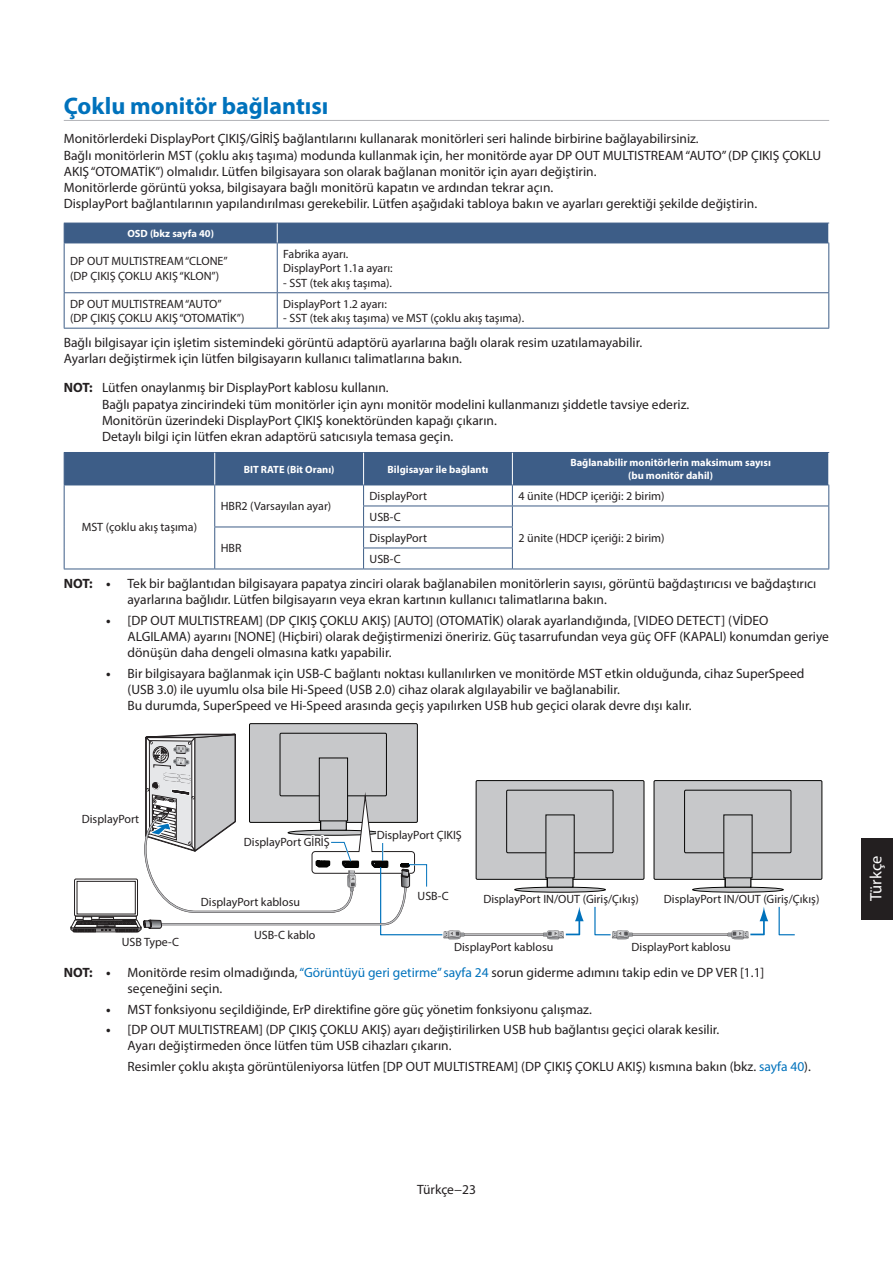
<style>
.page{position:relative;width:893px;height:1263px;background:#fff}
.page>*{position:absolute;margin:0;border:0;box-sizing:border-box;transform-origin:0 0}
.t1{font:700 24px "Myriad Pro";color:#0072bc}
.t2{font:16.5px "Myriad Pro";letter-spacing:-.005em;color:#fff}
.t3{font:13.5px/16.2px "Myriad Pro";color:#231f20}
.t4{font:700 13.5px "Myriad Pro";color:#231f20}
.t5{font:12px/14.4px "Myriad Pro";color:#231f20}
.t6{font:700 10.5px/12.6px "Myriad Pro";color:#fff;text-align:center}
.s1{font-weight:700}
.s2{color:#0072bc}
</style>
<div class="page">
<div style="left:861px;top:838px;width:32px;height:81px;background:#231f20"></div>
<hr style="left:64px;top:120px;width:765px;height:1px;background:#b2b3b7">
<hr style="left:64px;top:243px;width:1px;height:49px;background:#3d5d87">
<hr style="left:277px;top:243px;width:1px;height:49px;background:#3d5d87">
<hr style="left:828px;top:243px;width:1px;height:49px;background:#3d5d87">
<hr style="left:64px;top:292px;width:213px;height:1px;background:#3d5d87">
<hr style="left:64px;top:293px;width:1px;height:35px;background:#3d5d87">
<hr style="left:277px;top:292px;width:552px;height:1px;background:#3d5d87">
<hr style="left:277px;top:293px;width:1px;height:35px;background:#3d5d87">
<hr style="left:828px;top:293px;width:1px;height:35px;background:#3d5d87">
<hr style="left:64px;top:328px;width:213px;height:1px;background:#3d5d87">
<hr style="left:277px;top:328px;width:552px;height:1px;background:#3d5d87">
<hr style="left:64px;top:243px;width:213px;height:1px;background:#3d5d87">
<hr style="left:277px;top:243px;width:552px;height:1px;background:#3d5d87">
<div style="left:64px;top:223px;width:765px;height:20px;background:#3d5d87"></div>
<div style="left:70px;top:229px;width:201px;height:11px;background:#3d5d87"></div>
<svg style="left:64px;top:453px;width:765px;height:116px"></svg>
<hr style="left:64px;top:569px;width:151px;height:1px;background:#3d5d87">
<hr style="left:215px;top:569px;width:149px;height:1px;background:#3d5d87">
<hr style="left:364px;top:569px;width:148px;height:1px;background:#3d5d87">
<hr style="left:512px;top:569px;width:317px;height:1px;background:#3d5d87">
<hr style="left:64px;top:452px;width:151px;height:1px;background:#3d5d87">
<hr style="left:64px;top:453px;width:1px;height:32px;background:#3d5d87">
<hr style="left:64px;top:485px;width:151px;height:1px;background:#3d5d87">
<hr style="left:215px;top:452px;width:149px;height:1px;background:#3d5d87">
<hr style="left:364px;top:452px;width:148px;height:1px;background:#3d5d87">
<hr style="left:512px;top:452px;width:317px;height:1px;background:#3d5d87">
<hr style="left:215px;top:485px;width:149px;height:1px;background:#3d5d87">
<hr style="left:364px;top:485px;width:148px;height:1px;background:#3d5d87">
<hr style="left:512px;top:485px;width:317px;height:1px;background:#3d5d87">
<hr style="left:214px;top:453px;width:1px;height:32px;background:#fff">
<hr style="left:363px;top:453px;width:1px;height:32px;background:#fff">
<hr style="left:512px;top:453px;width:1px;height:32px;background:#fff">
<hr style="left:828px;top:453px;width:1px;height:32px;background:#fff">
<div style="left:221px;top:465px;width:137px;height:10px;background:#3d5d87"></div>
<div style="left:370px;top:465px;width:136px;height:10px;background:#3d5d87"></div>
<div style="left:518px;top:458px;width:305px;height:24px;background:#3d5d87"></div>
<div style="left:249px;top:724px;width:168px;height:98px;background:#c7c8ca"></div>
<div style="left:249px;top:723px;width:169px;height:100px;border:1px solid #050504"></div>
<div style="left:515px;top:887px;width:90px;height:5px;background:#c7c8ca;border-radius:50%"></div>
<div style="left:514px;top:887px;width:92px;height:5px;border:1px solid #050504;border-radius:50%"></div>
<div style="left:476px;top:780px;width:168px;height:99px;background:#c7c8ca"></div>
<div style="left:476px;top:780px;width:168px;height:100px;border:1px solid #050504"></div>
<div style="left:506px;top:790px;width:107px;height:63px;border:1px solid #050504"></div>
<div style="left:547px;top:815px;width:26px;height:72px;background:#c7c8ca"></div>
<hr style="left:547px;top:816px;width:1px;height:71px;background:#050504">
<div style="left:546px;top:814px;width:28px;height:64px;background:#c7c8ca"></div>
<div style="left:693px;top:887px;width:90px;height:5px;background:#c7c8ca;border-radius:50%"></div>
<div style="left:692px;top:887px;width:92px;height:5px;border:1px solid #050504;border-radius:50%"></div>
<div style="left:654px;top:780px;width:168px;height:99px;background:#c7c8ca"></div>
<div style="left:654px;top:780px;width:168px;height:100px;border:1px solid #050504"></div>
<div style="left:684px;top:790px;width:107px;height:63px;border:1px solid #050504"></div>
<div style="left:725px;top:815px;width:26px;height:72px;background:#c7c8ca"></div>
<hr style="left:725px;top:816px;width:1px;height:71px;background:#050504">
<div style="left:723px;top:814px;width:29px;height:64px;background:#c7c8ca"></div>
<hr style="left:462px;top:933px;width:84px;height:3px;background:#231f20">
<hr style="left:462px;top:934px;width:84px;height:1px;background:#bcbdc0">
<svg style="left:543px;top:907px;width:41px;height:32px"></svg>
<svg style="left:594px;top:906px;width:201px;height:33px"></svg>
<svg style="left:71px;top:733px;width:394px;height:207px"></svg>
<h1 class="t1" style="left:64px;top:90px;width:266px">Çoklu monitör bağlantısı</h1>
<p class="t3" style="left:64px;top:131px;width:759px">Monitörlerdeki DisplayPort ÇIKIŞ/GİRİŞ bağlantılarını kullanarak monitörleri seri halinde birbirine bağlayabilirsiniz.<br>Bağlı monitörlerin MST (çoklu akış taşıma) modunda kullanmak için, her monitörde ayar DP OUT MULTISTREAM “AUTO” (DP ÇIKIŞ ÇOKLU AKIŞ “OTOMATİK”) olmalıdır. Lütfen bilgisayara son olarak bağlanan monitör için ayarı değiştirin.<br>Monitörlerde görüntü yoksa, bilgisayara bağlı monitörü kapatın ve ardından tekrar açın.<br>DisplayPort bağlantılarının yapılandırılması gerekebilir. Lütfen aşağıdaki tabloya bakın ve ayarları gerektiği şekilde değiştirin.</p>
<p class="t6" style="left:127px;top:227px;width:88px">OSD (bkz sayfa 40)</p>
<p class="t5" style="left:70px;top:254px;width:159px">DP OUT MULTISTREAM “CLONE” (DP ÇIKIŞ ÇOKLU AKIŞ “KLON”)</p>
<p class="t5" style="left:283px;top:247px;width:111px">Fabrika ayarı.<br>DisplayPort 1.1a ayarı:</p>
<p class="t5" style="left:283px;top:275px;width:110px">- SST (tek akış taşıma).</p>
<p class="t5" style="left:70px;top:296px;width:176px">DP OUT MULTISTREAM “AUTO”<br>(DP ÇIKIŞ ÇOKLU AKIŞ “OTOMATİK”)</p>
<p class="t5" style="left:283px;top:296px;width:105px">DisplayPort 1.2 ayarı:</p>
<p class="t5" style="left:283px;top:311px;width:242px">- SST (tek akış taşıma) ve MST (çoklu akış taşıma).</p>
<p class="t3" style="left:64px;top:334px;width:580px">Bağlı bilgisayar için işletim sistemindeki görüntü adaptörü ayarlarına bağlı olarak resim uzatılamayabilir.<br>Ayarları değiştirmek için lütfen bilgisayarın kullanıcı talimatlarına bakın.</p>
<p class="t4" style="left:64px;top:379px;width:10px">NO</p>
<p class="t3" style="left:102px;top:380px;width:589px;text-indent:-13px"><span class="s1">T:</span> Lütfen onaylanmış bir DisplayPort kablosu kullanın.<br>Bağlı papatya zincirindeki tüm monitörler için aynı monitör modelini kullanmanızı şiddetle tavsiye ederiz.<br>Monitörün üzerindeki DisplayPort ÇIKIŞ konektöründen kapağı çıkarın.<br>Detaylı bilgi için lütfen ekran adaptörü satıcısıyla temasa geçin.</p>
<p class="t6" style="left:244px;top:462px;width:92px">BIT RATE (Bit Oranı)</p>
<p class="t6" style="left:388px;top:462px;width:102px">Bilgisayar ile bağlantı</p>
<p class="t6" style="left:570px;top:456px;width:202px">Bağlanabilir monitörlerin maksimum sayısı (bu monitör dahil)</p>
<p class="t5" style="left:82px;top:520px;width:117px">MST (çoklu akış taşıma)</p>
<p class="t5" style="left:370px;top:488px;width:59px">DisplayPort</p>
<p class="t5" style="left:518px;top:488px;width:148px">4 ünite (HDCP içeriği: 2 birim)</p>
<p class="t5" style="left:370px;top:509px;width:33px">USB-C</p>
<p class="t5" style="left:518px;top:530px;width:148px">2 ünite (HDCP içeriği: 2 birim)</p>
<p class="t5" style="left:221px;top:499px;width:112px">HBR2 (Varsayılan ayar)</p>
<p class="t5" style="left:221px;top:541px;width:22px">HBR</p>
<p class="t5" style="left:370px;top:527px;width:59px;line-height:21px">DisplayPort<br>USB-C</p>
<p class="t4" style="left:64px;top:575px;width:10px">NO</p>
<p class="t3" style="left:128px;top:575px;width:690px;text-indent:-38px"><span class="s1">T: •</span> Tek bir bağlantıdan bilgisayara papatya zinciri olarak bağlanabilen monitörlerin sayısı, görüntü bağdaştırıcısı ve bağdaştırıcı ayarlarına bağlıdır. Lütfen bilgisayarın veya ekran kartının kullanıcı talimatlarına bakın.</p>
<p class="t3" style="left:128px;top:612px;width:703px;text-indent:-21px"><span class="s1">•</span> [DP OUT MULTISTREAM] (DP ÇIKIŞ ÇOKLU AKIŞ) [AUTO] (OTOMATİK) olarak ayarlandığında, [VIDEO DETECT] (VİDEO<br>ALGILAMA) ayarını [NONE] (Hiçbiri) olarak değiştirmenizi öneririz. Güç tasarrufundan veya güç OFF (KAPALI) konumdan geriye dönüşün daha dengeli olmasına katkı yapabilir.</p>
<p class="t3" style="left:128px;top:665px;width:678px;text-indent:-21px"><span class="s1">•</span> Bir bilgisayara bağlanmak için USB-C bağlantı noktası kullanılırken ve monitörde MST etkin olduğunda, cihaz SuperSpeed (USB 3.0) ile uyumlu olsa bile Hi-Speed (USB 2.0) cihaz olarak algılayabilir ve bağlanabilir.<br>Bu durumda, SuperSpeed ve Hi-Speed arasında geçiş yapılırken USB hub geçici olarak devre dışı kalır.</p>
<p class="t5" style="left:82px;top:812px;width:59px">DisplayPort</p>
<p class="t5" style="left:122px;top:934px;width:59px">USB Type-C</p>
<p class="t5" style="left:244px;top:835px;width:87px">DisplayPort GİRİŞ</p>
<p class="t5" style="left:201px;top:894px;width:101px">DisplayPort kablosu</p>
<p class="t5" style="left:254px;top:927px;width:63px">USB-C kablo</p>
<p class="t5" style="left:377px;top:827px;width:87px">DisplayPort ÇIKIŞ</p>
<p class="t5" style="left:418px;top:888px;width:33px">USB-C</p>
<p class="t5" style="left:483px;top:892px;width:157px">DisplayPort IN/OUT (Giriş/Çıkış)</p>
<p class="t5" style="left:454px;top:939px;width:101px">DisplayPort kablosu</p>
<p class="t5" style="left:664px;top:892px;width:157px">DisplayPort IN/OUT (Giriş/Çıkış)</p>
<p class="t5" style="left:632px;top:939px;width:101px">DisplayPort kablosu</p>
<p class="t4" style="left:64px;top:963px;width:10px">NO</p>
<p class="t3" style="left:128px;top:964px;width:638px;text-indent:-38px"><span class="s1">T: •</span> Monitörde resim olmadığında, <span class="s2">“Görüntüyü geri getirme” sayfa 24</span> sorun giderme adımını takip edin ve DP VER [1.1] seçeneğini seçin.</p>
<p class="t3" style="left:106px;top:1001px;width:487px"><span class="s1">•</span> MST fonksiyonu seçildiğinde, ErP direktifine göre güç yönetim fonksiyonu çalışmaz.</p>
<p class="t3" style="left:128px;top:1021px;width:593px;text-indent:-21px"><span class="s1">•</span> [DP OUT MULTISTREAM] (DP ÇIKIŞ ÇOKLU AKIŞ) ayarı değiştirilirken USB hub bağlantısı geçici olarak kesilir.<br>Ayarı değiştirmeden önce lütfen tüm USB cihazları çıkarın.</p>
<p class="t3" style="left:128px;top:1058px;width:685px">Resimler çoklu akışta görüntüleniyorsa lütfen [DP OUT MULTISTREAM] (DP ÇIKIŞ ÇOKLU AKIŞ) kısmına bakın (bkz. <span class="s2">sayfa 40</span>).</p>
<p class="t2" style="left:866px;top:901px;width:47px;rotate:-90deg">Türkçe</p>
<p class="t3" style="left:417px;top:1181px;width:60px">Türkçe−23</p>
</div>
